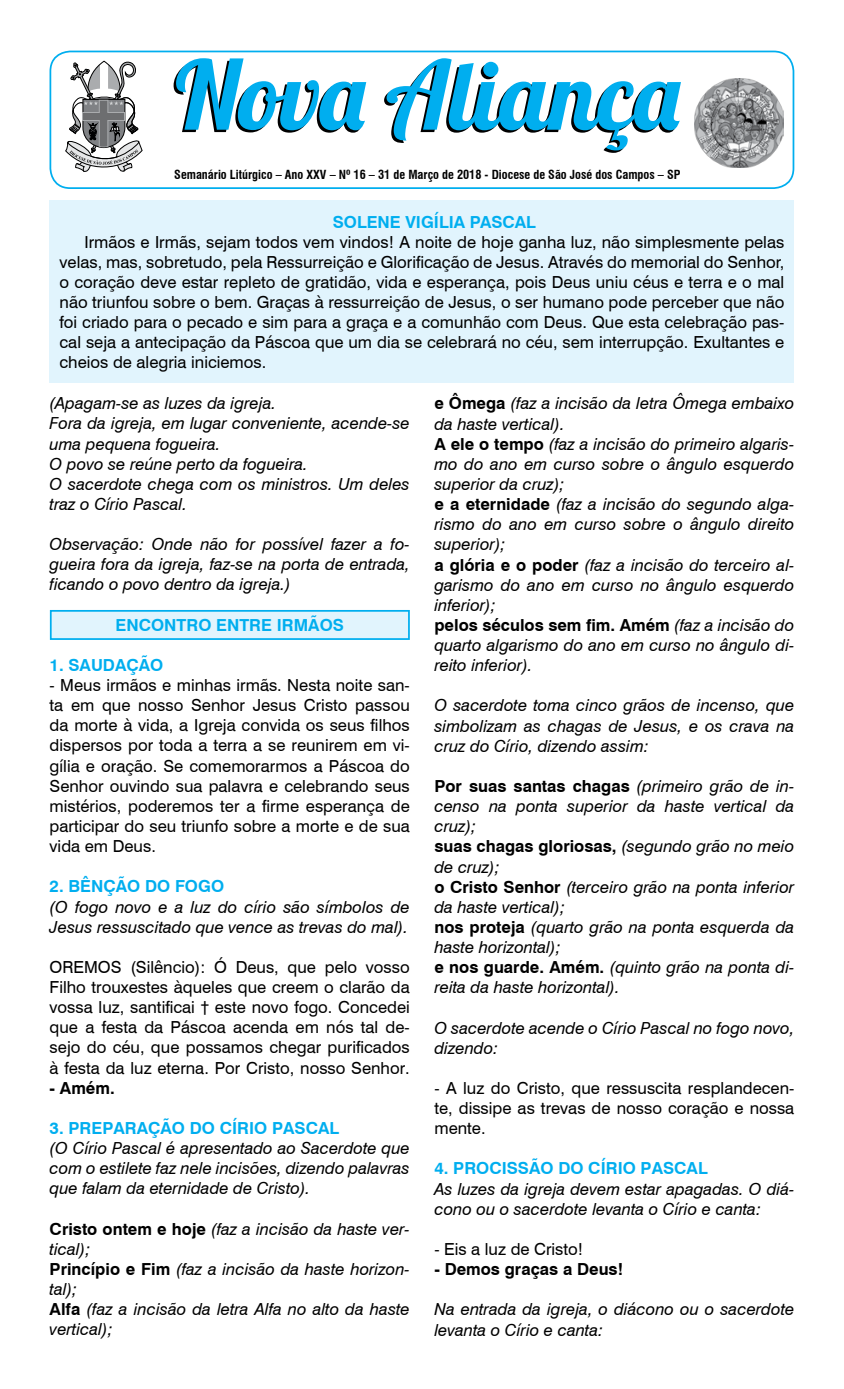
<style>
.page{position:relative;width:844px;height:1389px;background:#fff}
.page>*{position:absolute;margin:0;border:0;box-sizing:border-box;transform-origin:0 0}
.t1{font:95.2px "Lobster 1.4";color:#00aeef}
.t2{font:italic 16.62px/20.1px "Swiss 721 BT";color:#000}
.t3{font:16.62px/20.1px "Swiss 721 BT";color:#000;text-align:justify}
.t4{font:700 16.62px "Swiss 721 BT";color:#00aeef}
.t5{font:700 16.62px "Swiss 721 BT";color:#000}
.t6{font:700 condensed 12.25px "Swiss 721 BT";color:#000}
.s1{font-weight:700;font-style:normal}
</style>
<div class="page">
<div style="left:50px;top:610px;width:360px;height:30px;background:#e1f4fd;border:2px solid #00aeef"></div>
<div style="left:50px;top:200px;width:744px;height:183px;background:#e1f4fd"></div>
<div style="left:49px;top:51px;width:745px;height:138px;border:2px solid #00aeef;border-radius:20px"></div>
<svg style="left:65px;top:60px;width:77px;height:112px"></svg>
<img style="left:694px;top:79px;width:89px;height:88px">
<h1 class="t1" style="left:175px;top:35px;width:505px">Nova Aliança</h1>
<p class="t6" style="left:174px;top:167px;width:507px">Semanário Litúrgico – Ano XXV – Nº 16 – 31 de Março de 2018 - Diocese de São José dos Campos – SP</p>
<p class="t4" style="left:333px;top:210px;width:204px">SOLENE VIGÍLIA PASCAL</p>
<p class="t3" style="left:60px;top:231px;width:726px;text-indent:25px">Irmãos e Irmãs, sejam todos vem vindos! A noite de hoje ganha luz, não simplesmente pelas velas, mas, sobretudo, pela Ressurreição e Glorificação de Jesus. Através do memorial do Senhor, o coração deve estar repleto de gratidão, vida e esperança, pois Deus uniu céus e terra e o mal não triunfou sobre o bem. Graças à ressurreição de Jesus, o ser humano pode perceber que não foi criado para o pecado e sim para a graça e a comunhão com Deus. Que esta celebração pas&shy;cal seja a antecipação da Páscoa que um dia se celebrará no céu, sem interrupção. Exultantes e cheios de alegria iniciemos.</p>
<p class="t2" style="left:50px;top:393px;width:361px">(Apagam-se as luzes da igreja.<br>Fora da igreja, em lugar conveniente, acende-se uma pequena fogueira.<br>O povo se reúne perto da fogueira.<br>O sacerdote chega com os ministros. Um deles traz o Círio Pascal.</p>
<p class="t2" style="left:50px;top:534px;width:361px;text-align:justify">Observação: Onde não for possível fazer a fo&shy;gueira fora da igreja, faz-se na porta de entrada, ficando o povo dentro da igreja.)</p>
<p class="t4" style="left:115px;top:613px;width:230px">ENCONTRO ENTRE IRMÃOS</p>
<p class="t4" style="left:50px;top:653px;width:115px">1. SAUDAÇÃO</p>
<p class="t3" style="left:50px;top:674px;width:361px">- Meus irmãos e minhas irmãs. Nesta noite san&shy;ta em que nosso Senhor Jesus Cristo passou da morte à vida, a Igreja convida os seus filhos dispersos por toda a terra a se reunirem em vi&shy;gília e oração. Se comemorarmos a Páscoa do Senhor ouvindo sua palavra e celebrando seus mistérios, poderemos ter a firme esperança de participar do seu triunfo sobre a morte e de sua vida em Deus.</p>
<p class="t4" style="left:50px;top:875px;width:176px">2. BÊNÇÃO DO FOGO</p>
<p class="t2" style="left:50px;top:896px;width:361px">(O fogo novo e a luz do círio são símbolos de<br>Jesus ressuscitado que vence as trevas do mal).</p>
<p class="t3" style="left:50px;top:956px;width:361px">OREMOS (Silêncio): Ó Deus, que pelo vosso Filho trouxestes àqueles que creem o clarão da vossa luz, santificai † este novo fogo. Concedei que a festa da Páscoa acenda em nós tal de&shy;sejo do céu, que possamos chegar purificados à festa da luz eterna. Por Cristo, nosso Senhor.</p>
<p class="t5" style="left:50px;top:1076px;width:67px">- Amém.</p>
<p class="t4" style="left:50px;top:1116px;width:291px">3. PREPARAÇÃO DO CÍRIO PASCAL</p>
<p class="t2" style="left:50px;top:1138px;width:361px;text-align:justify">(O Círio Pascal é apresentado ao Sacerdote que com o estilete faz nele incisões, dizendo palavras que falam da eternidade de Cristo).</p>
<p class="t2" style="left:50px;top:1218px;width:361px"><span class="s1">Cristo ontem e hoje</span> (faz a incisão da haste ver&shy;tical);<br><span class="s1">Princípio e Fim</span> (faz a incisão da haste horizon&shy;tal);<br><span class="s1">Alfa</span> (faz a incisão da letra Alfa no alto da haste vertical);</p>
<p class="t2" style="left:434px;top:393px;width:361px"><span class="s1">e Ômega</span> (faz a incisão da letra Ômega embaixo da haste vertical).<br><span class="s1">A ele o tempo</span> (faz a incisão do primeiro algaris&shy;mo do ano em curso sobre o ângulo esquerdo superior da cruz);<br><span class="s1">e a eternidade</span> (faz a incisão do segundo alga&shy;rismo do ano em curso sobre o ângulo direito superior);<br><span class="s1">a glória e o poder</span> (faz a incisão do terceiro al&shy;garismo do ano em curso no ângulo esquerdo inferior);<br><span class="s1">pelos séculos sem fim. Amém</span> (faz a incisão do quarto algarismo do ano em curso no ângulo di&shy;reito inferior).</p>
<p class="t2" style="left:434px;top:695px;width:361px;text-align:justify">O sacerdote toma cinco grãos de incenso, que simbolizam as chagas de Jesus, e os crava na cruz do Círio, dizendo assim:</p>
<p class="t2" style="left:434px;top:776px;width:361px"><span class="s1">Por suas santas chagas</span> (primeiro grão de in&shy;censo na ponta superior da haste vertical da cruz);<br><span class="s1">suas chagas gloriosas,</span> (segundo grão no meio de cruz);<br><span class="s1">o Cristo Senhor</span> (terceiro grão na ponta inferior da haste vertical);<br><span class="s1">nos proteja</span> (quarto grão na ponta esquerda da haste horizontal);<br><span class="s1">e nos guarde. Amém.</span> (quinto grão na ponta di&shy;reita da haste horizontal).</p>
<p class="t2" style="left:434px;top:1017px;width:361px">O sacerdote acende o Círio Pascal no fogo novo, dizendo:</p>
<p class="t3" style="left:434px;top:1077px;width:361px">- A luz do Cristo, que ressuscita resplandecen&shy;te, dissipe as trevas de nosso coração e nossa mente.</p>
<p class="t4" style="left:434px;top:1157px;width:275px">4. PROCISSÃO DO CÍRIO PASCAL</p>
<p class="t2" style="left:434px;top:1178px;width:361px">As luzes da igreja devem estar apagadas. O diá&shy;cono ou o sacerdote levanta o Círio e canta:</p>
<p class="t3" style="left:434px;top:1238px;width:150px">- Eis a luz de Cristo!</p>
<p class="t5" style="left:434px;top:1258px;width:190px">- Demos graças a Deus!</p>
<p class="t2" style="left:434px;top:1299px;width:361px">Na entrada da igreja, o diácono ou o sacerdote levanta o Círio e canta:</p>
</div>
